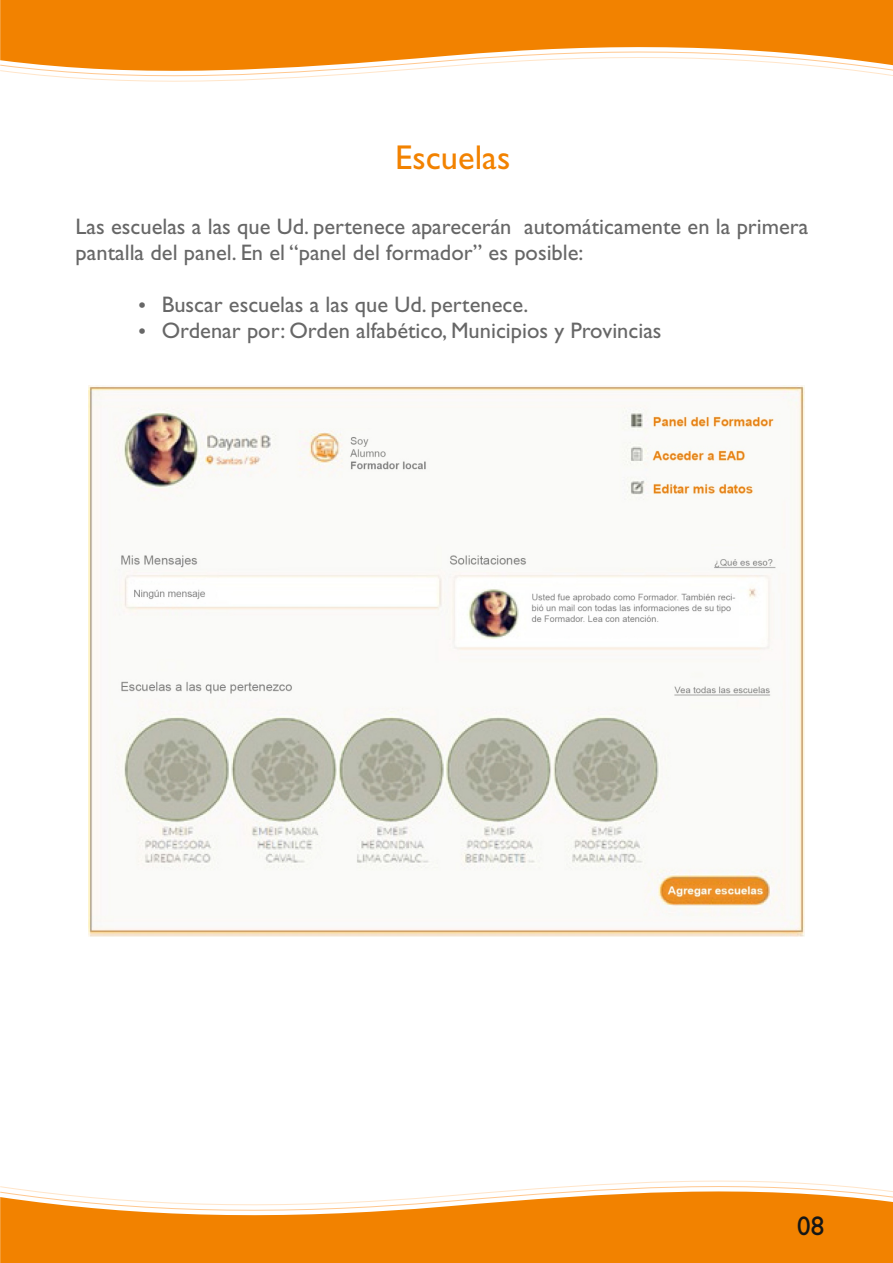
<style>
.page{position:relative;width:893px;height:1263px;background:#fff}
.page>*{position:absolute;margin:0;border:0;box-sizing:border-box;transform-origin:0 0}
.t1{font:34.5px "Gill Sans Std";color:#f28200}
.t2{font:27px "Gill Sans Std";color:#151616}
.t3{font:22.5px/26.1px "Gill Sans Std";color:#676767}
</style>
<div class="page">
<div style="left:0;top:0;width:893px;height:47px;background:#f28200"></div>
<svg style="left:0;top:47px;width:893px;height:35px"></svg>
<div style="left:0;top:1216px;width:893px;height:47px;background:#f28200"></div>
<svg style="left:0;top:1180px;width:893px;height:36px"></svg>
<img style="left:89px;top:386px;width:715px;height:550px">
<h1 class="t1" style="left:395px;top:145px;width:116px">Escuelas</h1>
<p class="t3" style="left:76px;top:217px;width:734px">Las escuelas a las que Ud. pertenece aparecerán automáticamente en la primera pantalla del panel. En el “panel del formador” es posible:</p>
<p class="t3" style="left:162px;top:295px;width:501px">Buscar escuelas a las que Ud. pertenece.<br>Ordenar por: Orden alfabético, Municipios y Provincias</p>
<p class="t2" style="left:797px;top:1217px;width:28px">08</p>
</div>
